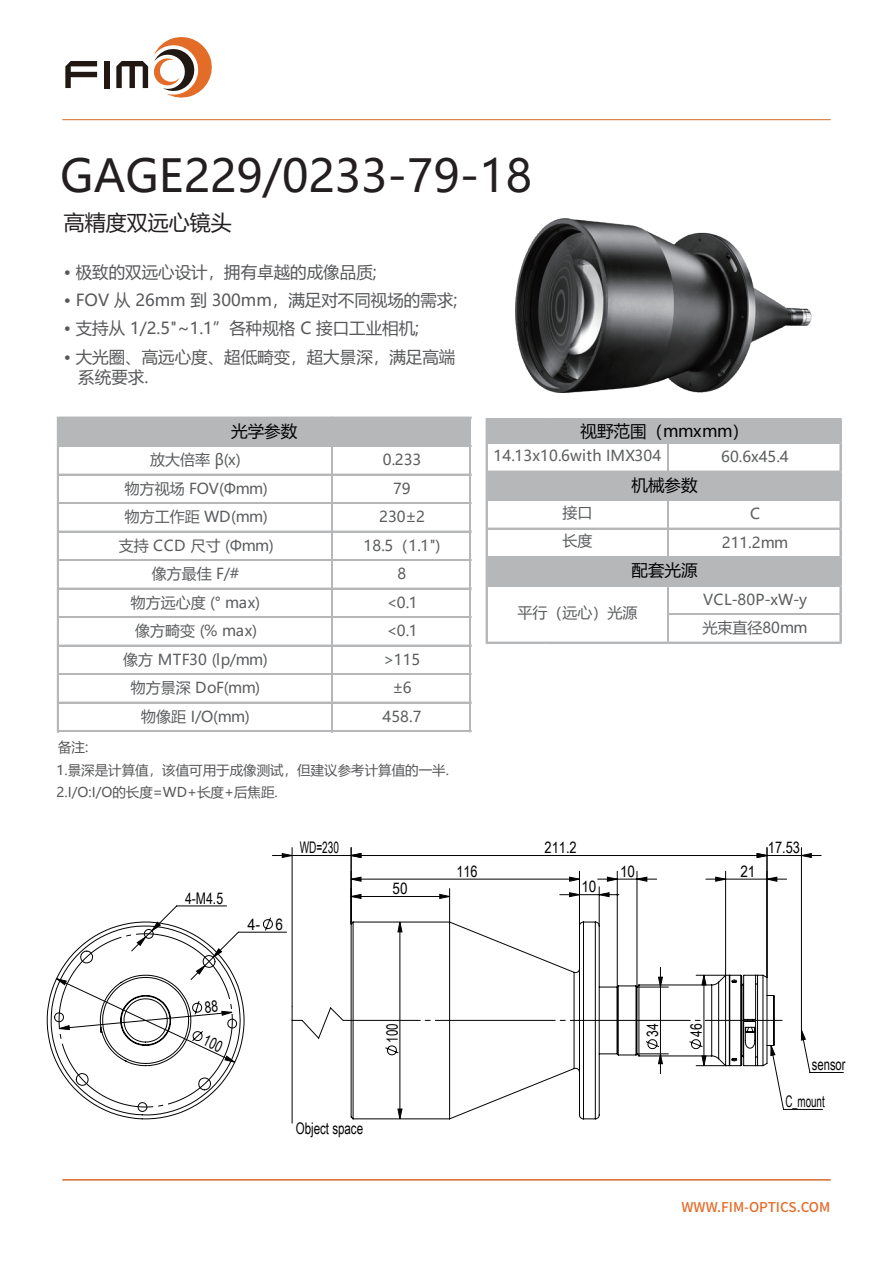
<style>
.page{position:relative;width:893px;height:1263px;background:#fff}
.page>*{position:absolute;margin:0;border:0;box-sizing:border-box;transform-origin:0 0}
.t1{font:45px "Microsoft Ya Hei";color:#231f20}
.t2{font:21px "Microsoft Ya Hei";color:#231f20}
.t3{font:16.5px/19.8px "Microsoft Ya Hei";color:#57585a}
.t4{font:16.5px "Microsoft Ya Hei";color:#030303}
.t5{font:16.05px "Arial Unicode MS";color:#030303;scale:.72 1}
.t6{font:16.05px "Arial Unicode MS";color:#030303;scale:.8 1}
.t7{font:16.05px "Arial Unicode MS";color:#030303;scale:.84 1}
.t8{font:16.05px "Arial Unicode MS";color:#030303;scale:.61 1}
.t9{font:16.05px "Arial Unicode MS";color:#030303;scale:.63 1}
.t10{font:16.05px "Arial Unicode MS";color:#030303;scale:.7 1}
.t11{font:16.05px "Arial Unicode MS";color:#030303;scale:.76 1}
.t12{font:16.05px "Arial Unicode MS";color:#030303;scale:.75 1}
.t13{font:16.05px "Arial Unicode MS";color:#030303;scale:.79 1}
.t14{font:16.05px "Arial Unicode MS";color:#030303;scale:.9 1}
.t15{font:15px/28.5px "Microsoft Ya Hei";color:#5b5d5f}
.t16{font:13.5px/22px "Microsoft Ya Hei";color:#57585a}
.t17{font:500 13.5px "Source Han Sans CN";color:#e36c29}
</style>
<div class="page">
<div style="left:59px;top:419px;width:412px;height:28px;background:#b6b7b9"></div>
<hr style="left:59px;top:417px;width:412px;height:2px;background:#b6b7b9">
<hr style="left:59px;top:474px;width:412px;height:2px;background:#b6b7b9">
<hr style="left:59px;top:502px;width:412px;height:1px;background:#b6b7b9">
<hr style="left:59px;top:503px;width:412px;height:1px;background:#b6b7b9">
<hr style="left:59px;top:531px;width:412px;height:2px;background:#b6b7b9">
<hr style="left:59px;top:559px;width:412px;height:1px;background:#b6b7b9">
<hr style="left:59px;top:560px;width:412px;height:1px;background:#b6b7b9">
<hr style="left:59px;top:588px;width:412px;height:2px;background:#b6b7b9">
<hr style="left:59px;top:616px;width:412px;height:1px;background:#b6b7b9">
<hr style="left:59px;top:617px;width:412px;height:1px;background:#b6b7b9">
<hr style="left:59px;top:645px;width:412px;height:2px;background:#b6b7b9">
<hr style="left:59px;top:673px;width:412px;height:1px;background:#b6b7b9">
<hr style="left:59px;top:674px;width:412px;height:1px;background:#b6b7b9">
<hr style="left:59px;top:702px;width:412px;height:2px;background:#b6b7b9">
<hr style="left:469px;top:419px;width:1px;height:285px;background:#b6b7b9">
<hr style="left:470px;top:419px;width:1px;height:285px;background:#b6b7b9">
<hr style="left:57px;top:417px;width:2px;height:315px;background:#b6b7b9">
<hr style="left:331px;top:447px;width:1px;height:285px;background:#b6b7b9">
<hr style="left:332px;top:447px;width:1px;height:285px;background:#b6b7b9">
<hr style="left:59px;top:730px;width:412px;height:1px;background:#b6b7b9">
<hr style="left:59px;top:731px;width:412px;height:1px;background:#b6b7b9">
<svg style="left:469px;top:702px;width:3px;height:31px"></svg>
<div style="left:488px;top:420px;width:353px;height:24px;background:#b6b7b9"></div>
<div style="left:488px;top:471px;width:353px;height:30px;background:#b6b7b9"></div>
<div style="left:488px;top:557px;width:353px;height:30px;background:#b6b7b9"></div>
<hr style="left:488px;top:418px;width:353px;height:1px;background:#b6b7b9">
<hr style="left:488px;top:419px;width:353px;height:1px;background:#b6b7b9">
<hr style="left:667px;top:444px;width:2px;height:27px;background:#b6b7b9">
<hr style="left:488px;top:528px;width:353px;height:2px;background:#b6b7b9">
<hr style="left:488px;top:556px;width:353px;height:1px;background:#b6b7b9">
<hr style="left:667px;top:501px;width:2px;height:57px;background:#b6b7b9">
<hr style="left:669px;top:613px;width:172px;height:1px;background:#b6b7b9">
<hr style="left:669px;top:614px;width:172px;height:1px;background:#b6b7b9">
<hr style="left:486px;top:419px;width:2px;height:225px;background:#b6b7b9">
<hr style="left:667px;top:587px;width:2px;height:57px;background:#b6b7b9">
<hr style="left:488px;top:642px;width:353px;height:2px;background:#b6b7b9">
<hr style="left:840px;top:420px;width:1px;height:224px;background:#b6b7b9">
<hr style="left:292px;top:847px;width:1px;height:160px;background:#030303">
<hr style="left:801px;top:847px;width:1px;height:162px;background:#030303">
<svg style="left:291px;top:1006px;width:52px;height:118px"></svg>
<hr style="left:767px;top:847px;width:1px;height:130px;background:#030303">
<hr style="left:351px;top:847px;width:1px;height:77px;background:#030303">
<svg style="left:272px;top:853px;width:549px;height:5px"></svg>
<svg style="left:161px;top:877px;width:616px;height:97px"></svg>
<svg style="left:343px;top:921px;width:501px;height:189px"></svg>
<svg style="left:350px;top:921px;width:426px;height:199px"></svg>
<img style="left:515px;top:218px;width:297px;height:175px">
<svg style="left:65px;top:61px;width:32px;height:27px"></svg>
<div style="left:104px;top:61px;width:5px;height:27px;background:#211814"></div>
<svg style="left:116px;top:37px;width:96px;height:61px"></svg>
<hr style="left:62px;top:119px;width:769px;height:1px;background:#d76a2d">
<hr style="left:62px;top:1179px;width:769px;height:1px;background:#d76a2d">
<svg style="left:46px;top:921px;width:199px;height:199px"></svg>
<h1 class="t1" style="left:60px;top:145px;width:473px">GAGE229/0233-79-18</h1>
<h2 class="t2" style="left:64px;top:208px;width:169px">高精度双远心镜头</h2>
<p class="t3" style="left:64px;top:261px;width:315px">• 极致的双远心设计，拥有卓越的成像品质;</p>
<p class="t3" style="left:64px;top:290px;width:395px">• FOV 从 26mm 到 300mm，满足对不同视场的需求;</p>
<p class="t3" style="left:64px;top:318px;width:357px">• 支持从 1/2.5"~1.1”各种规格 C 接口工业相机;</p>
<p class="t3" style="left:78px;top:346px;width:378px;text-indent:-15px">• 大光圈、高远心度、超低畸变，超大景深，满足高端系统要求.</p>
<p class="t4" style="left:231px;top:419px;width:67px">光学参数</p>
<p class="t15" style="left:150px;top:445px;width:92px">放大倍率 β(x)</p>
<p class="t15" style="left:383px;top:445px;width:40px">0.233</p>
<p class="t15" style="left:125px;top:473px;width:144px">物方视场 FOV(Φmm)</p>
<p class="t15" style="left:393px;top:473px;width:19px">79</p>
<p class="t15" style="left:125px;top:502px;width:144px">物方工作距 WD(mm)</p>
<p class="t15" style="left:379px;top:502px;width:47px">230±2</p>
<p class="t15" style="left:119px;top:530px;width:156px">支持 CCD 尺寸 (Φmm)</p>
<p class="t15" style="left:363px;top:530px;width:78px">18.5（1.1")</p>
<p class="t15" style="left:152px;top:559px;width:89px">像方最佳 F/#</p>
<p class="t15" style="left:398px;top:559px;width:10px">8</p>
<p class="t15" style="left:131px;top:587px;width:131px">物方远心度 (° max)</p>
<p class="t15" style="left:386px;top:587px;width:33px">&lt;0.1</p>
<p class="t15" style="left:135px;top:616px;width:123px">像方畸变 (% max)</p>
<p class="t15" style="left:386px;top:616px;width:33px">&lt;0.1</p>
<p class="t15" style="left:123px;top:644px;width:146px">像方 MTF30 (lp/mm)</p>
<p class="t15" style="left:383px;top:644px;width:38px">&gt;115</p>
<p class="t15" style="left:131px;top:673px;width:131px">物方景深 DoF(mm)</p>
<p class="t15" style="left:392px;top:673px;width:21px">±6</p>
<p class="t15" style="left:141px;top:701px;width:110px">物像距 I/O(mm)</p>
<p class="t15" style="left:382px;top:701px;width:40px">458.7</p>
<p class="t16" style="left:57px;top:736px;width:394px">备注:<br>1.景深是计算值，该值可用于成像测试，但建议参考计算值的一半.<br>2.I/O:I/O的长度=WD+长度+后焦距.</p>
<p class="t4" style="left:581px;top:419px;width:169px">视野范围（mmxmm）</p>
<p class="t4" style="left:631px;top:473px;width:67px">机械参数</p>
<p class="t15" style="left:563px;top:497px;width:31px">接口长度</p>
<p class="t4" style="left:631px;top:559px;width:67px">配套光源</p>
<p class="t15" style="left:494px;top:440px;width:169px">14.13x10.6with IMX304</p>
<p class="t15" style="left:721px;top:442px;width:69px">60.6x45.4</p>
<p class="t15" style="left:722px;top:499px;width:68px;text-align:center">C<br>211.2mm</p>
<p class="t15" style="left:518px;top:598px;width:121px">平行（远心）光源</p>
<p class="t15" style="left:702px;top:584px;width:107px">VCL-80P-xW-y光束直径80mm</p>
<p class="t9" style="left:300px;top:836px;width:64px">WD=230</p>
<p class="t6" style="left:768px;top:836px;width:42px">17.53</p>
<p class="t6" style="left:545px;top:836px;width:42px">211.2</p>
<p class="t11" style="left:185px;top:886px;width:52px">4-M4.5</p>
<p class="t14" style="left:247px;top:912px;width:41px">4- 6</p>
<p class="t7" style="left:392px;top:877px;width:19px">50</p>
<p class="t13" style="left:456px;top:859px;width:28px">116</p>
<p class="t7" style="left:581px;top:875px;width:19px">10</p>
<p class="t7" style="left:620px;top:859px;width:19px">10</p>
<p class="t7" style="left:740px;top:859px;width:19px">21</p>
<p class="t5" style="left:380px;top:1043px;width:28px;rotate:-90deg">100</p>
<p class="t12" style="left:641px;top:1037px;width:19px;rotate:-90deg">34</p>
<p class="t12" style="left:684px;top:1037px;width:19px;rotate:-90deg">46</p>
<p class="t5" style="left:296px;top:1116px;width:95px">Object space</p>
<p class="t10" style="left:812px;top:1053px;width:50px">sensor</p>
<p class="t8" style="left:785px;top:1090px;width:66px">C_mount</p>
<p class="t17" style="left:682px;top:1199px;width:150px">WWW.FIM-OPTICS.COM</p>
</div>
